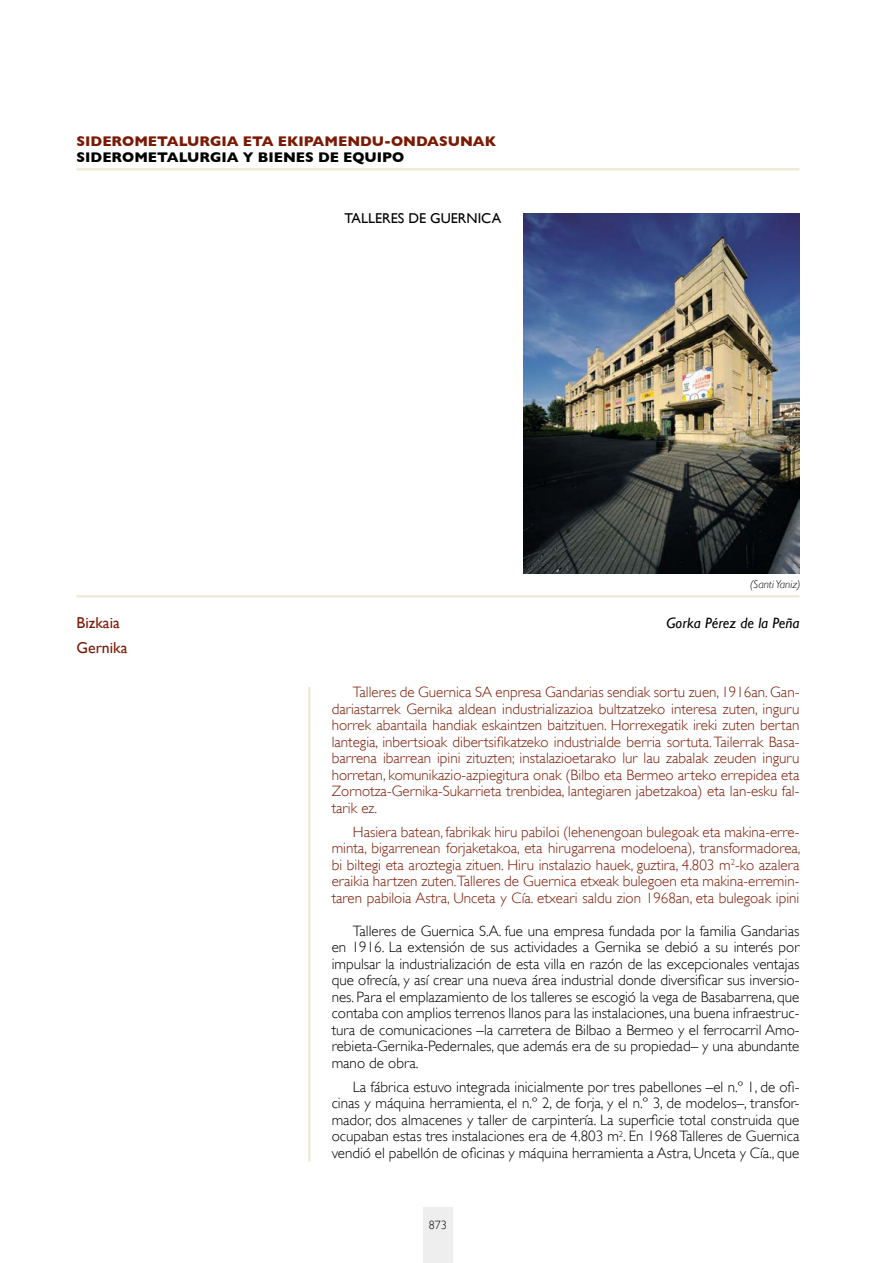
<style>
.page{position:relative;width:893px;height:1263px;background:#fff}
.page>*{position:absolute;margin:0;border:0;box-sizing:border-box;transform-origin:0 0}
.t1{font:15.75px "Gill Sans";color:#7b1a04}
.Texto_independiente{font:300 15px/16.5px "Gill Sans";color:#000;text-align:justify}
.Texto_independiente-2{font:300 15px/16.5px "Gill Sans";color:#7b1a04;text-align:justify}
.t2{font:italic 15px "Gill Sans";color:#000}
.t3{font:700 14.25px "Gill Sans";color:#7b1a04}
.t4{font:700 14.25px "Gill Sans";color:#000}
.t5{font:14.25px "Gill Sans";color:#000}
.t6{font:300 12px "Gill Sans";color:#000}
.t7{font:italic 300 11.25px "Gill Sans";color:#000}
</style>
<div class="page">
<div style="left:423px;top:1207px;width:30px;height:56px;background:#eee"></div>
<hr style="left:308px;top:687px;width:2px;height:474px;background:#ede9d3">
<hr style="left:77px;top:595px;width:722px;height:2px;background:#ede9d3">
<img style="left:523px;top:213px;width:276px;height:361px">
<hr style="left:77px;top:168px;width:722px;height:2px;background:#ede9d3">
<p class="t3" style="left:77px;top:133px;width:421px">SIDEROMETALURGIA ETA EKIPAMENDU-ONDASUNAK</p>
<p class="t4" style="left:77px;top:148px;width:329px">SIDEROMETALURGIA Y BIENES DE EQUIPO</p>
<p class="t1" style="left:77px;top:613px;width:45px">Bizkaia</p>
<p class="t1" style="left:77px;top:638px;width:53px">Gernika</p>
<p class="t5" style="left:344px;top:210px;width:158px">TALLERES DE GUERNICA</p>
<p class="t7" style="left:750px;top:578px;width:52px">(Santi Yaniz)</p>
<p class="t2" style="left:666px;top:614px;width:134px">Gorka Pérez de la Peña</p>
<p class="Texto_independiente-2" style="left:332px;top:684px;width:469px;text-indent:21px">Talleres de Guernica SA enpresa Gandarias sendiak sortu zuen, 1916an. Gan&shy;dariastarrek Gernika aldean industrializazioa bultzatzeko interesa zuten, inguru horrek abantaila handiak eskaintzen baitzituen. Horrexegatik ireki zuten bertan lantegia, inbertsioak dibertsifikatzeko industrialde berria sortuta. Tailerrak Basa&shy;barrena ibarrean ipini zituzten; instalazioetarako lur lau zabalak zeuden inguru horretan, komunikazio-azpiegitura onak (Bilbo eta Bermeo arteko errepidea eta Zornotza-Gernika-Sukarrieta trenbidea, lantegiaren jabetzakoa) eta lan-esku fal&shy;tarik ez.</p>
<p class="Texto_independiente-2" style="left:332px;top:824px;width:470px;text-indent:21px">Hasiera batean, fabrikak hiru pabiloi (lehenengoan bulegoak eta makina-erre&shy;minta, bigarrenean forjaketakoa, eta hirugarrena modeloena), transformadorea, bi biltegi eta aroztegia zituen. Hiru instalazio hauek, guztira, 4.803 m<sup>2</sup>-ko azalera eraikia hartzen zuten.Talleres de Guernica etxeak bulegoen eta makina-erremin&shy;taren pabiloia Astra, Unceta y Cía. etxeari saldu zion 1968an, eta bulegoak ipini</p>
<p class="Texto_independiente" style="left:332px;top:923px;width:469px;text-indent:21px">Talleres de Guernica S.A. fue una empresa fundada por la familia Gandarias en 1916. La extensión de sus actividades a Gernika se debió a su interés por impulsar la industrialización de esta villa en razón de las excepcionales ventajas que ofrecía, y así crear una nueva área industrial donde diversificar sus inversio&shy;nes. Para el emplazamiento de los talleres se escogió la vega de Basabarrena, que contaba con amplios terrenos llanos para las instalaciones, una buena infraestruc&shy;tura de comunicaciones –la carretera de Bilbao a Bermeo y el ferrocarril Amo&shy;rebieta-Gernika-Pedernales, que además era de su propiedad– y una abundante mano de obra.</p>
<p class="Texto_independiente" style="left:332px;top:1079px;width:469px;text-indent:21px">La fábrica estuvo integrada inicialmente por tres pabellones –el n.º 1, de ofi&shy;cinas y máquina herramienta, el n.º 2, de forja, y el n.º 3, de modelos–, transfor&shy;mador, dos almacenes y taller de carpintería. La superficie total construida que ocupaban estas tres instalaciones era de 4.803 m<sup>2</sup>. En 1968 Talleres de Guernica vendió el pabellón de oficinas y máquina herramienta a Astra, Unceta y Cía., que</p>
<p class="t6" style="left:429px;top:1218px;width:19px">873</p>
</div>
